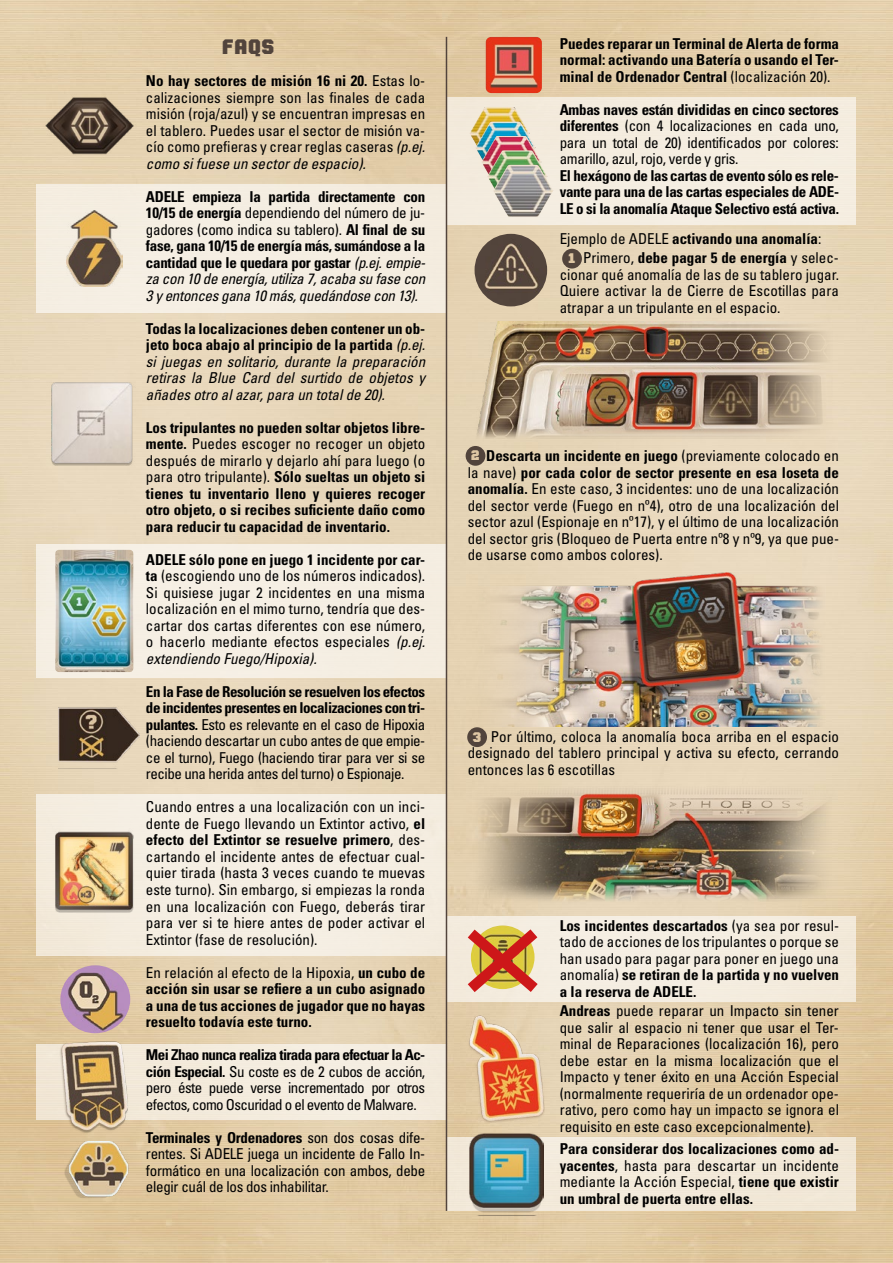
<style>
.page{position:relative;width:893px;height:1263px;background:#fff}
.page>*{position:absolute;margin:0;border:0;box-sizing:border-box;transform-origin:0 0}
.t1{font:36px "Pro Lamina";color:#52443c}
.t2{font:24px "Pro Lamina";color:#dec6a3}
.t3{font:condensed 15px/16.5px "Univers";color:#000;text-align:justify}
.t4{font:700 condensed 15px/16.5px "Univers";color:#000;text-align:justify}
.t5{font:italic condensed 15px/16.5px "Univers";color:#000;text-align:justify}
.s1{font-weight:700}
.s2{font-style:italic}
.s3{font-weight:400}
.s4{font-weight:400;font-style:italic}
.s5{font-weight:700;font-style:normal}
</style>
<div class="page">
<img style="left:0;top:0;width:893px;height:1263px">
<div style="left:36px;top:184px;width:410px;height:129px;background:#f5ede1"></div>
<div style="left:446px;top:97px;width:410px;height:127px;background:#f4ede0"></div>
<div style="left:446px;top:916px;width:410px;height:86px;background:#f4ede1"></div>
<div style="left:446px;top:1137px;width:409px;height:74px;background:#f3e9d9"></div>
<div style="left:36px;top:544px;width:410px;height:133px;background:#f5efe3"></div>
<div style="left:36px;top:794px;width:410px;height:162px;background:#f5eee2"></div>
<div style="left:36px;top:1044px;width:410px;height:75px;background:#f4ecde"></div>
<hr style="left:446px;top:37px;width:1px;height:1174px;background:#52443c">
<img style="left:35px;top:87px;width:109px;height:76px">
<img style="left:47px;top:1024px;width:88px;height:117px">
<img style="left:55px;top:831px;width:79px;height:94px">
<img style="left:30px;top:354px;width:118px;height:131px">
<img style="left:60px;top:965px;width:70px;height:68px">
<img style="left:475px;top:234px;width:72px;height:72px;border-radius:36px">
<img style="left:486px;top:37px;width:56px;height:56px">
<img style="left:55px;top:550px;width:78px;height:122px">
<svg style="left:456px;top:925px;width:93px;height:78px"></svg>
<img style="left:469px;top:107px;width:54px;height:36px">
<img style="left:475px;top:122px;width:55px;height:35px">
<img style="left:481px;top:136px;width:55px;height:36px">
<img style="left:487px;top:150px;width:55px;height:36px">
<img style="left:493px;top:165px;width:60px;height:52px">
<img style="left:45px;top:1141px;width:107px;height:57px">
<img style="left:58px;top:695px;width:81px;height:74px">
<img style="left:67px;top:210px;width:55px;height:77px">
<div style="left:562px;top:249px;width:20px;height:20px;background:#52443c;border-radius:50%"></div>
<div style="left:466px;top:446px;width:19px;height:20px;background:#52443c;border-radius:50%"></div>
<div style="left:467px;top:727px;width:20px;height:20px;background:#52443c;border-radius:50%"></div>
<img style="left:476px;top:573px;width:349px;height:153px">
<img style="left:473px;top:787px;width:358px;height:114px">
<img style="left:476px;top:322px;width:357px;height:116px">
<img style="left:468px;top:1014px;width:77px;height:108px">
<img style="left:470px;top:1134px;width:73px;height:81px">
<h1 class="t1" style="left:222px;top:21px;width:54px">FAQS</h1>
<p class="t3" style="left:146px;top:73px;width:281px"><span class="s1">No hay sectores de misión 16 ni 20.</span> Estas lo&shy;calizaciones siempre son las finales de cada misión (roja/azul) y se encuentran impresas en el tablero. Puedes usar el sector de misión va&shy;cío como prefieras y crear reglas caseras <span class="s2">(p.ej. como si fuese un sector de espacio).</span></p>
<p class="t4" style="left:146px;top:188px;width:281px">ADELE empieza la partida directamente con 10/15 de energía <span class="s3">dependiendo del número de ju&shy;gadores (como indica su tablero).</span> Al final de su fase, gana 10/15 de energía más, sumándose a la cantidad que le quedara por gastar <span class="s4">(p.ej. empie&shy;za con 10 de energía, utiliza 7, acaba su fase con 3 y entonces gana 10 más, quedándose con 13).</span></p>
<p class="t5" style="left:146px;top:320px;width:281px"><span class="s5">Todas la localizaciones deben contener un ob&shy;jeto boca abajo al principio de la partida</span> (p.ej. si juegas en solitario, durante la preparación retiras la Blue Card del surtido de objetos y añades otro al azar, para un total de 20).</p>
<p class="t4" style="left:146px;top:419px;width:281px">Los tripulantes no pueden soltar objetos libre&shy;mente. <span class="s3">Puedes escoger no recoger un objeto después de mirarlo y dejarlo ahí para luego (o para otro tripulante).</span> Sólo sueltas un objeto si tienes tu inventario lleno y quieres recoger otro objeto, o si recibes suficiente daño como para reducir tu capacidad de inventario.</p>
<p class="t3" style="left:146px;top:551px;width:281px"><span class="s1">ADELE sólo pone en juego 1 incidente por car&shy;ta</span> (escogiendo uno de los números indicados).<br>Si quisiese jugar 2 incidentes en una misma localización en el mimo turno, tendría que des&shy;cartar dos cartas diferentes con ese número, o hacerlo mediante efectos especiales <span class="s2">(p.ej. extendiendo Fuego/Hipoxia).</span></p>
<p class="t3" style="left:146px;top:683px;width:281px"><span class="s1">En la Fase de Resolución se resuelven los efectos de incidentes presentes en localizaciones con tri&shy;pulantes.</span> Esto es relevante en el caso de Hipoxia (haciendo descartar un cubo antes de que empie&shy;ce el turno), Fuego (haciendo tirar para ver si se recibe una herida antes del turno) o Espionaje.</p>
<p class="t3" style="left:146px;top:799px;width:281px">Cuando entres a una localización con un inci&shy;dente de Fuego llevando un Extintor activo, <span class="s1">el efecto del Extintor se resuelve primero</span>, des&shy;cartando el incidente antes de efectuar cual&shy;quier tirada (hasta 3 veces cuando te muevas este turno). Sin embargo, si empiezas la ronda en una localización con Fuego, deberás tirar para ver si te hiere antes de poder activar el Extintor (fase de resolución).</p>
<p class="t4" style="left:146px;top:964px;width:281px"><span class="s3">En relación al efecto de la Hipoxia,</span> un cubo de acción sin usar se refiere a un cubo asignado a una de tus acciones de jugador que no hayas resuelto todavía este turno.</p>
<p class="t3" style="left:146px;top:1046px;width:281px"><span class="s1">Mei Zhao nunca realiza tirada para efectuar la Ac&shy;ción Especial.</span> Su coste es de 2 cubos de acción, pero éste puede verse incrementado por otros efectos, como Oscuridad o el evento de Malware.</p>
<p class="t3" style="left:146px;top:1129px;width:281px"><span class="s1">Terminales y Ordenadores</span> son dos cosas dife&shy;rentes. Si ADELE juega un incidente de Fallo In&shy;formático en una localización con ambos, debe elegir cuál de los dos inhabilitar.</p>
<p class="t4" style="left:560px;top:35px;width:281px">Puedes reparar un Terminal de Alerta de forma normal: activando una Batería o usando el Ter&shy;minal de Ordenador Central <span class="s3">(localización 20).</span></p>
<p class="t3" style="left:560px;top:101px;width:281px"><span class="s1">Ambas naves están divididas en cinco sectores diferentes</span> (con 4 localizaciones en cada uno, para un total de 20) identificados por colores: amarillo, azul, rojo, verde y gris.</p>
<p class="t4" style="left:560px;top:167px;width:281px">El hexágono de las cartas de evento sólo es rele&shy;vante para una de las cartas especiales de ADE-LE o si la anomalía Ataque Selectivo está activa.</p>
<p class="t4" style="left:583px;top:229px;width:257px;line-height:19.5px;text-indent:-23px"><span class="s3">Ejemplo de ADELE</span> activando una anomalía<span class="s3">:<br>Primero,</span> debe pagar 5 de energía <span class="s3">y selec-</span></p>
<p class="t3" style="left:560px;top:266px;width:281px">cionar qué anomalía de las de su tablero jugar.<br>Quiere activar la de Cierre de Escotillas para atrapar a un tripulante en el espacio.</p>
<h2 class="t2" style="left:568px;top:241px;width:9px">1</h2>
<p class="t3" style="left:468px;top:447px;width:373px;text-indent:19px"><span class="s1">Descarta un incidente en juego</span> (previamente colocado en la nave) <span class="s1">por cada color de sector presente en esa loseta de anomalía.</span> En este caso, 3 incidentes: uno de una localización del sector verde (Fuego en nº4), otro de una localización del sector azul (Espionaje en nº17), y el último de una localización del sector gris (Bloqueo de Puerta entre nº8 y nº9, ya que pue&shy;de usarse como ambos colores).</p>
<h2 class="t2" style="left:471px;top:438px;width:10px">2</h2>
<p class="t3" style="left:468px;top:728px;width:373px;text-indent:23px">Por último, coloca la anomalía boca arriba en el espacio designado del tablero principal y activa su efecto, cerrando entonces las 6 escotillas</p>
<h2 class="t2" style="left:472px;top:719px;width:10px">3</h2>
<p class="t3" style="left:560px;top:917px;width:281px"><span class="s1">Los incidentes descartados</span> (ya sea por resul&shy;tado de acciones de los tripulantes o porque se han usado para pagar para poner en juego una anomalía) <span class="s1">se retiran de la partida y no vuelven a la reserva de ADELE.</span></p>
<p class="t3" style="left:560px;top:1002px;width:281px"><span class="s1">Andreas</span> puede reparar un Impacto sin tener que salir al espacio ni tener que usar el Ter&shy;minal de Reparaciones (localización 16), pero debe estar en la misma localización que el Impacto y tener éxito en una Acción Especial (normalmente requeriría de un ordenador ope&shy;rativo, pero como hay un impacto se ignora el requisito en este caso excepcionalmente).</p>
<p class="t4" style="left:560px;top:1141px;width:281px">Para considerar dos localizaciones como ad&shy;yacentes<span class="s3">, hasta para descartar un incidente mediante la Acción Especial,</span> tiene que existir un umbral de puerta entre ellas.</p>
</div>
